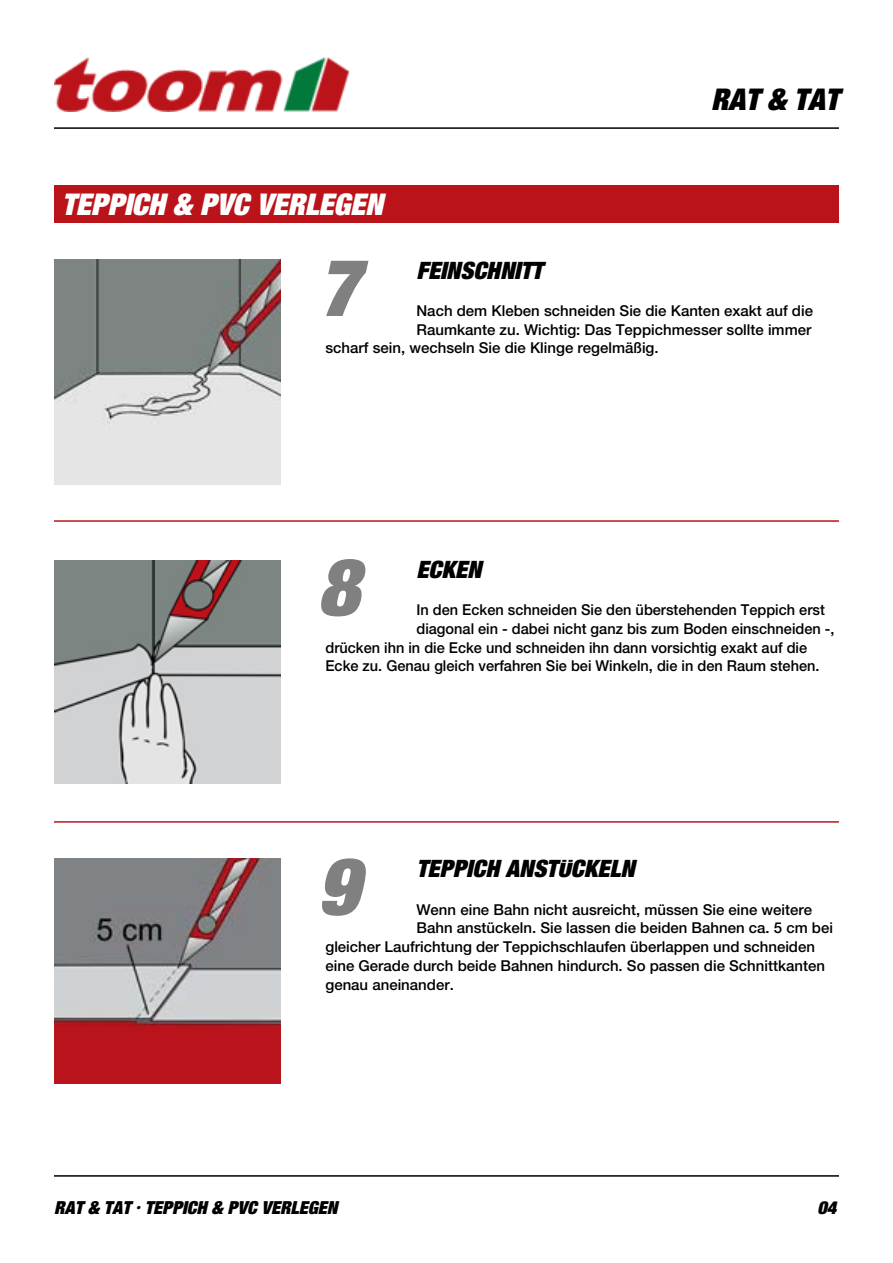
<style>
.page{position:relative;width:893px;height:1263px;background:#fff}
.page>*{position:absolute;margin:0;border:0;box-sizing:border-box;transform-origin:0 0}
.t1{font:79.5px "Toom Helvetica";color:#808080}
.t2{font:30px "Toom Helvetica";color:#fff}
.t3{font:30px "Toom Helvetica";color:#000}
.t4{font:24px "Toom Helvetica";color:#000}
.t5{font:18px "Toom Helvetica";color:#000}
.t6{font:500 15px "Helvetica Neue";color:#000}
</style>
<div class="page">
<hr style="left:54px;top:127px;width:785px;height:2px;background:#000">
<img style="left:54px;top:57px;width:295px;height:54px">
<img style="left:54px;top:260px;width:227px;height:224px">
<hr style="left:54px;top:1175px;width:785px;height:2px;background:#000">
<img style="left:54px;top:560px;width:227px;height:224px">
<img style="left:54px;top:858px;width:227px;height:225px">
<hr style="left:54px;top:520px;width:785px;height:2px;background:#ba131a">
<hr style="left:54px;top:821px;width:785px;height:2px;background:#ba131a">
<div style="left:54px;top:185px;width:785px;height:37px;background:#ba131a"></div>
<h2 class="t2" style="left:62px;top:191px;width:323px">TEPPICH &amp; PVC VERLEGEN</h2>
<h2 class="t3" style="left:711px;top:87px;width:129px">RAT &amp; TAT</h2>
<h1 class="t1" style="left:317px;top:254px;width:43px">7</h1>
<h3 class="t4" style="left:416px;top:260px;width:128px">FEINSCHNITT</h3>
<p class="t6" style="left:416px;top:302px;width:398px">Nach dem Kleben schneiden Sie die Kanten exakt auf die</p>
<p class="t6" style="left:416px;top:320px;width:396px">Raumkante zu. Wichtig: Das Teppichmesser sollte immer</p>
<p class="t6" style="left:325px;top:339px;width:335px">scharf sein, wechseln Sie die Klinge regelmäßig.</p>
<h1 class="t1" style="left:317px;top:553px;width:43px">8</h1>
<h3 class="t4" style="left:416px;top:559px;width:66px">ECKEN</h3>
<p class="t6" style="left:416px;top:601px;width:410px">In den Ecken schneiden Sie den überstehenden Teppich erst</p>
<p class="t6" style="left:416px;top:620px;width:420px">diagonal ein - dabei nicht ganz bis zum Boden einschneiden -,</p>
<p class="t6" style="left:325px;top:638px;width:483px">drücken ihn in die Ecke und schneiden ihn dann vorsichtig exakt auf die</p>
<p class="t6" style="left:325px;top:657px;width:496px">Ecke zu. Genau gleich verfahren Sie bei Winkeln, die in den Raum stehen.</p>
<h1 class="t1" style="left:317px;top:852px;width:43px">9</h1>
<h3 class="t4" style="left:416px;top:858px;width:220px">TEPPICH ANSTÜCKELN</h3>
<p class="t6" style="left:416px;top:900px;width:397px">Wenn eine Bahn nicht ausreicht, müssen Sie eine weitere</p>
<p class="t6" style="left:416px;top:919px;width:418px">Bahn anstückeln. Sie lassen die beiden Bahnen ca. 5 cm bei</p>
<p class="t6" style="left:325px;top:938px;width:491px">gleicher Laufrichtung der Teppichschlaufen überlappen und schneiden</p>
<p class="t6" style="left:325px;top:956px;width:501px">eine Gerade durch beide Bahnen hindurch. So passen die Schnittkanten</p>
<p class="t6" style="left:325px;top:975px;width:130px">genau aneinander.</p>
<p class="t5" style="left:54px;top:1200px;width:285px">RAT &amp; TAT · TEPPICH &amp; PVC VERLEGEN</p>
<p class="t5" style="left:817px;top:1200px;width:20px">04</p>
</div>
